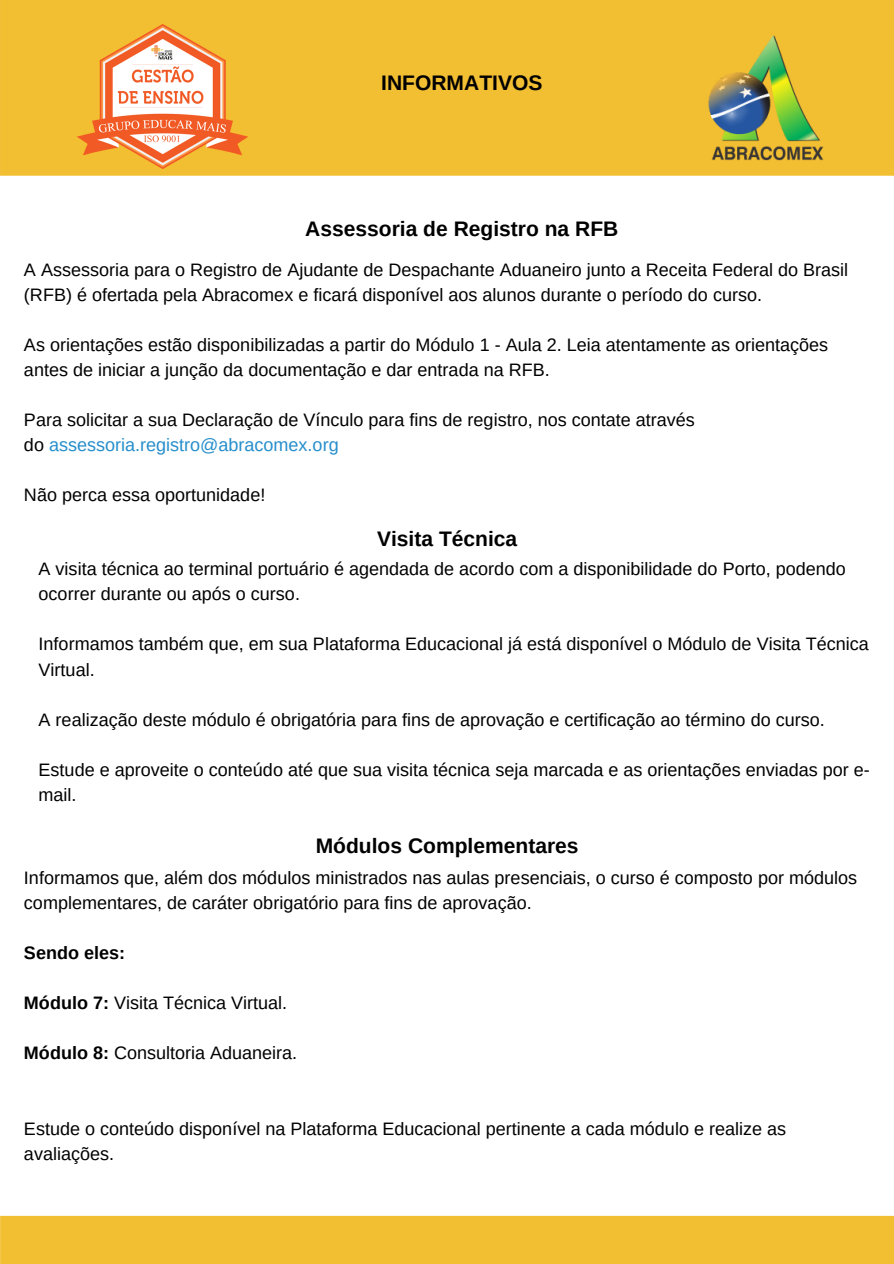
<style>
.page{position:relative;width:894px;height:1264px;background:#fff}
.page>*{position:absolute;margin:0;border:0;box-sizing:border-box;transform-origin:0 0}
.t1{font:700 21px "Arimo";color:#000}
.t2{font:18px/25px "Arimo";color:#000}
.t3{font:700 18px "Arimo";color:#000}
.s1{color:#258ecb}
.s2{font-weight:700}
</style>
<div class="page">
<div style="left:0;top:0;width:893px;height:176px;background:#f2be32"></div>
<div style="left:0;top:1215px;width:893px;height:48px;background:#f2be32"></div>
<img style="left:691px;top:20px;width:151px;height:151px">
<img style="left:51px;top:0;width:214px;height:176px">
<p class="t1" style="left:381px;top:71px;width:163px">INFORMATIVOS</p>
<p class="t1" style="left:305px;top:217px;width:314px">Assessoria de Registro na RFB</p>
<p class="t2" style="left:24px;top:257px;width:825px">A Assessoria para o Registro de Ajudante de Despachante Aduaneiro junto a Receita Federal do Brasil (RFB) é ofertada pela Abracomex e ficará disponível aos alunos durante o período do curso.</p>
<p class="t2" style="left:24px;top:332px;width:805px">As orientações estão disponibilizadas a partir do Módulo 1 - Aula 2. Leia atentamente as orientações antes de iniciar a junção da documentação e dar entrada na RFB.</p>
<p class="t2" style="left:24px;top:407px;width:672px">Para solicitar a sua Declaração de Vínculo para fins de registro, nos contate através do <span class="s1">assessoria.registro@abracomex.org</span></p>
<p class="t2" style="left:24px;top:482px;width:243px">Não perca essa oportunidade!</p>
<p class="t1" style="left:377px;top:526px;width:142px">Visita Técnica</p>
<p class="t2" style="left:39px;top:556px;width:808px">A visita técnica ao terminal portuário é agendada de acordo com a disponibilidade do Porto, podendo ocorrer durante ou após o curso.</p>
<p class="t2" style="left:39px;top:631px;width:831px">Informamos também que, em sua Plataforma Educacional já está disponível o Módulo de Visita Técnica<br>Virtual.</p>
<p class="t2" style="left:39px;top:707px;width:787px">A realização deste módulo é obrigatória para fins de aprovação e certificação ao término do curso.</p>
<p class="t2" style="left:39px;top:757px;width:832px">Estude e aproveite o conteúdo até que sua visita técnica seja marcada e as orientações enviadas por e&shy;mail.</p>
<p class="t1" style="left:316px;top:833px;width:264px">Módulos Complementares</p>
<p class="t2" style="left:24px;top:865px;width:834px">Informamos que, além dos módulos ministrados nas aulas presenciais, o curso é composto por módulos complementares, de caráter obrigatório para fins de aprovação.</p>
<p class="t3" style="left:24px;top:942px;width:103px">Sendo eles:</p>
<p class="t2" style="left:24px;top:990px;width:265px"><span class="s2">Módulo 7:</span> Visita Técnica Virtual.</p>
<p class="t2" style="left:24px;top:1040px;width:275px"><span class="s2">Módulo 8:</span> Consultoria Aduaneira.</p>
<p class="t2" style="left:24px;top:1115px;width:763px">Estude o conteúdo disponível na Plataforma Educacional pertinente a cada módulo e realize as avaliações.</p>
</div>
